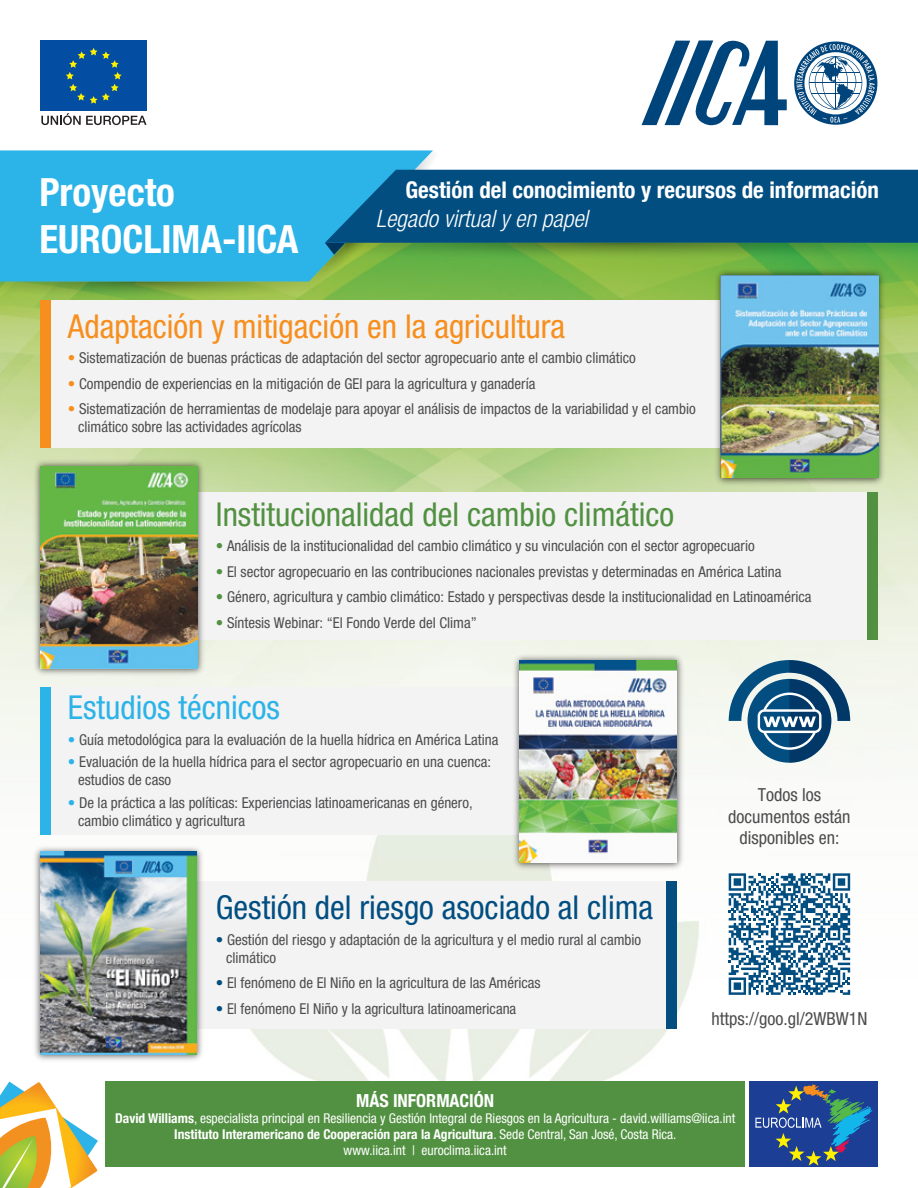
<style>
.page{position:relative;width:918px;height:1188px;background:#fff}
.page>*{position:absolute;margin:0;border:0;box-sizing:border-box;transform-origin:0 0}
.t1{font:700 condensed 39px/46.8px "Helvetica Neue";color:#fff}
.t2{font:condensed 33px "Helvetica Neue";color:#f78f1e}
.t3{font:condensed 33px "Helvetica Neue";color:#529141}
.t4{font:condensed 33px "Helvetica Neue";color:#024e81}
.t5{font:condensed 33px "Helvetica Neue";color:#2cb3e8}
.t6{font:italic 300 condensed 24px "Helvetica Neue";color:#fff}
.t7{font:700 condensed 22.95px "Helvetica Neue";color:#fff}
.t8{font:condensed 18px/21.6px "Helvetica Neue";color:#4d4d4f;text-align:center}
.t9{font:700 condensed 18px "Helvetica Neue";color:#fff}
.t10{font:condensed 15px/18px "Helvetica Neue";color:#4d4d4f}
.t11{font:condensed 13.5px/16.2px "Helvetica Neue";color:#fff;text-align:center}
.s1{color:#f78f1e}
.s2{color:#529141}
.s3{color:#2cb3e8}
.s4{color:#024e81}
.s5{font-weight:700}
</style>
<div class="page">
<img style="left:0;top:302px;width:918px;height:780px">
<svg style="left:0;top:150px;width:918px;height:152px;background:#41989f"></svg>
<svg style="left:0;top:1082px;width:98px;height:106px"></svg>
<div style="left:105px;top:1082px;width:640px;height:85px;background:#529141"></div>
<div style="left:749px;top:1082px;width:129px;height:85px;background:#1c3e94"></div>
<svg style="left:755px;top:1084px;width:117px;height:82px"></svg>
<div style="left:51px;top:300px;width:721px;height:148px;background:#f3f3f3"></div>
<div style="left:40px;top:300px;width:11px;height:148px;background:#f78f1e"></div>
<div style="left:158px;top:492px;width:709px;height:148px;background:#f3f3f3"></div>
<div style="left:867px;top:492px;width:11px;height:148px;background:#529141"></div>
<div style="left:51px;top:687px;width:574px;height:148px;background:#f3f3f3"></div>
<div style="left:40px;top:687px;width:11px;height:148px;background:#2cb3e8"></div>
<div style="left:131px;top:881px;width:535px;height:148px;background:#f3f3f3"></div>
<div style="left:666px;top:881px;width:10px;height:148px;background:#024e81"></div>
<svg style="left:642px;top:40px;width:145px;height:86px"></svg>
<svg style="left:794px;top:41px;width:83px;height:84px"></svg>
<div style="left:41px;top:41px;width:106px;height:70px;background:#034ea2"></div>
<svg style="left:66px;top:48px;width:56px;height:56px"></svg>
<svg style="left:41px;top:113px;width:106px;height:12px"></svg>
<svg style="left:729px;top:873px;width:121px;height:122px"></svg>
<svg style="left:729px;top:660px;width:121px;height:103px"></svg>
<img style="left:711px;top:266px;width:177px;height:222px">
<img style="left:721px;top:275px;width:157px;height:203px">
<img style="left:31px;top:456px;width:177px;height:223px">
<img style="left:40px;top:466px;width:157px;height:203px">
<img style="left:510px;top:650px;width:176px;height:222px">
<img style="left:519px;top:660px;width:157px;height:202px">
<img style="left:31px;top:842px;width:176px;height:223px">
<img style="left:40px;top:852px;width:157px;height:202px">
<h1 class="t1" style="left:39px;top:169px;width:261px">Proyecto<br>EUROCLIMA-IICA</h1>
<h3 class="t7" style="left:406px;top:176px;width:475px">Gestión del conocimiento y recursos de información</h3>
<h3 class="t6" style="left:376px;top:205px;width:214px">Legado virtual y en papel</h3>
<h2 class="t2" style="left:68px;top:307px;width:499px">Adaptación y mitigación en la agricultura</h2>
<p class="t10" style="left:68px;top:349px;width:569px"><span class="s1">•</span> Sistematización de buenas prácticas de adaptación del sector agropecuario ante el cambio climático</p>
<p class="t10" style="left:68px;top:374px;width:469px"><span class="s1">•</span> Compendio de experiencias en la mitigación de GEI para la agricultura y ganadería</p>
<p class="t10" style="left:78px;top:400px;width:619px;text-indent:-10px"><span class="s1">•</span> Sistematización de herramientas de modelaje para apoyar el análisis de impactos de la variabilidad y el cambio climático sobre las actividades agrícolas</p>
<h2 class="t3" style="left:216px;top:495px;width:460px">Institucionalidad del cambio climático</h2>
<p class="t10" style="left:216px;top:537px;width:540px"><span class="s2">•</span> Análisis de la institucionalidad del cambio climático y su vinculación con el sector agropecuario</p>
<p class="t10" style="left:216px;top:562px;width:567px"><span class="s2">•</span> El sector agropecuario en las contribuciones nacionales previstas y determinadas en América Latina</p>
<p class="t10" style="left:216px;top:588px;width:597px"><span class="s2">•</span> Género, agricultura y cambio climático: Estado y perspectivas desde la institucionalidad en Latinoamérica</p>
<p class="t10" style="left:216px;top:613px;width:262px"><span class="s2">•</span> Síntesis Webinar: “El Fondo Verde del Clima”</p>
<h2 class="t5" style="left:68px;top:689px;width:213px">Estudios técnicos</h2>
<p class="t10" style="left:68px;top:731px;width:432px"><span class="s3">•</span> Guía metodológica para la evaluación de la huella hídrica en América Latina</p>
<p class="t10" style="left:78px;top:753px;width:414px;text-indent:-10px"><span class="s3">•</span> Evaluación de la huella hídrica para el sector agropecuario en una cuenca: estudios de caso</p>
<p class="t10" style="left:78px;top:794px;width:396px;text-indent:-10px"><span class="s3">•</span> De la práctica a las políticas: Experiencias latinoamericanas en género, cambio climático y agricultura</p>
<h2 class="t4" style="left:216px;top:889px;width:439px">Gestión del riesgo asociado al clima</h2>
<p class="t10" style="left:226px;top:930px;width:417px;text-indent:-10px"><span class="s4">•</span> Gestión del riesgo y adaptación de la agricultura y el medio rural al cambio climático</p>
<p class="t10" style="left:216px;top:974px;width:326px"><span class="s4">•</span> El fenómeno de El Niño en la agricultura de las Américas</p>
<p class="t10" style="left:216px;top:999px;width:302px"><span class="s4">•</span> El fenómeno El Niño y la agricultura latinoamericana</p>
<p class="t8" style="left:728px;top:784px;width:124px">Todos los documentos están disponibles en:</p>
<p class="t8" style="left:711px;top:1007px;width:157px">https://goo.gl/2WBW1N</p>
<p class="t9" style="left:356px;top:1089px;width:140px">MÁS INFORMACIÓN</p>
<p class="t11" style="left:115px;top:1110px;width:622px"><span class="s5">David Williams</span>, especialista principal en Resiliencia y Gestión Integral de Riesgos en la Agricultura - david.williams@iica.int<br><span class="s5">Instituto Interamericano de Cooperación para la Agricultura</span>. Sede Central, San José, Costa Rica.<br>www.iica.int | euroclima.iica.int</p>
</div>
